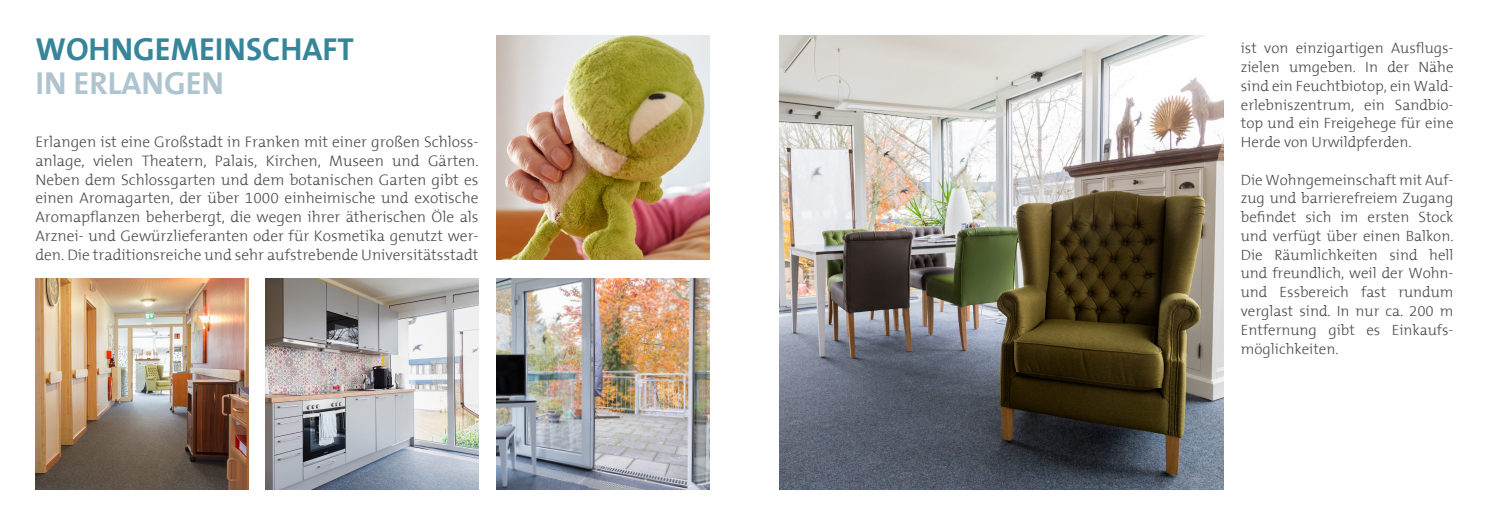
<style>
.page{position:relative;width:1489px;height:525px;background:#fff}
.page>*{position:absolute;margin:0;border:0;box-sizing:border-box;transform-origin:0 0}
.Headlines{font:700 32.12px "The Mix B7";color:#368599}
.Headlines-2{font:700 32.12px "The Mix B7";color:#aec4cf}
.Fließtext{font:300 15.38px/18.8px "The Mix B3";color:#4a4a49;text-align:justify}
.Fließtext-2{font:300 15px/18.8px "The Mix B3";color:#4a4a49;text-align:justify}
</style>
<div class="page">
<img style="left:35px;top:278px;width:213px;height:211px">
<img style="left:266px;top:278px;width:212px;height:211px">
<img style="left:496px;top:278px;width:213px;height:211px">
<img style="left:496px;top:35px;width:213px;height:224px">
<img style="left:780px;top:35px;width:442px;height:454px">
<p class="Headlines" style="left:35px;top:32px;width:320px">WOHNGEMEINSCHAFT</p>
<p class="Headlines-2" style="left:35px;top:66px;width:190px">IN ERLANGEN</p>
<p class="Fließtext" style="left:35px;top:133px;width:444px">Erlangen ist eine Großstadt in Franken mit einer großen Schloss&shy;anlage, vielen Theatern, Palais, Kirchen, Museen und Gärten.<br>Neben dem Schlossgarten und dem botanischen Garten gibt es einen Aromagarten, der über 1000 einheimische und exotische Aromapflanzen beherbergt, die wegen ihrer ätherischen Öle als Arznei- und Gewürzlieferanten oder für Kosmetika genutzt wer&shy;den. Die traditionsreiche und sehr aufstrebende Universitätsstadt</p>
<p class="Fließtext-2" style="left:1240px;top:39px;width:214px">ist von einzigartigen Ausflugs&shy;zielen umgeben. In der Nähe sind ein Feuchtbiotop, ein Wald&shy;erlebniszentrum, ein Sandbio&shy;top und ein Freigehege für eine Herde von Urwildpferden.</p>
<p class="Fließtext-2" style="left:1240px;top:171px;width:214px">Die Wohngemeinschaft mit Auf&shy;zug und barrierefreiem Zugang befindet sich im ersten Stock und verfügt über einen Balkon.<br>Die Räumlichkeiten sind hell und freundlich, weil der Wohn&shy;und Essbereich fast rundum verglast sind. In nur ca. 200 m Entfernung gibt es Einkaufs&shy;möglichkeiten.</p>
</div>
